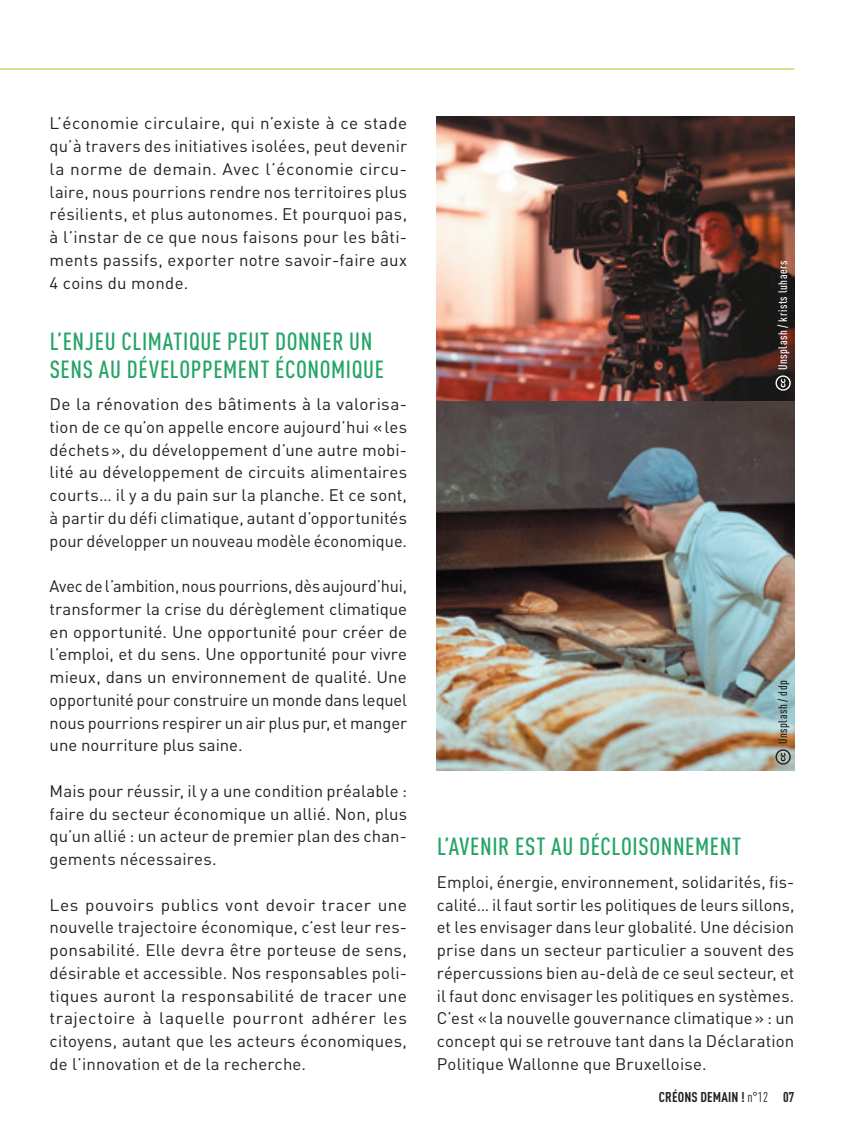
<style>
.page{position:relative;width:844px;height:1141px;background:#fff}
.page>*{position:absolute;margin:0;border:0;box-sizing:border-box;transform-origin:0 0}
.t1{font:500 condensed 24.5px/28px "DIN Pro";letter-spacing:.025em;color:#25a467}
.t2{font:16.62px/22.8px "DIN Pro";letter-spacing:.01em;color:#231f20;text-align:justify}
.t3{font:16.62px/22.8px "DIN Pro";letter-spacing:.01em;color:#231f20;text-align:justify;scale:1.04 1}
.t4{font:700 condensed 14px "DIN Pro";letter-spacing:.01em;color:#231f20}
.t5{font:500 condensed 12.25px "DIN Pro";letter-spacing:.04em;color:#fff}
.t6{font:500 condensed 12.25px "DIN Pro";letter-spacing:.04em;color:#231f20}
.s1{font-weight:400}
</style>
<div class="page">
<hr style="left:0;top:69px;width:794px;height:1px;background:#b6c726">
<img style="left:437px;top:117px;width:357px;height:653px">
<svg style="left:775px;top:375px;width:15px;height:16px"></svg>
<svg style="left:775px;top:749px;width:15px;height:16px"></svg>
<p class="t2" style="left:50px;top:110px;width:359px">L’économie circulaire, qui n’existe à ce stade qu’à travers des initiatives isolées, peut devenir la norme de demain. Avec l’économie circu&shy;laire, nous pourrions rendre nos territoires plus résilients, et plus autonomes. Et pourquoi pas, à l’instar de ce que nous faisons pour les bâti&shy;ments passifs, exporter notre savoir-faire aux 4 coins du monde.</p>
<h1 class="t1" style="left:50px;top:325px;width:335px">L’ENJEU CLIMATIQUE PEUT DONNER UN<br>SENS AU DÉVELOPPEMENT ÉCONOMIQUE</h1>
<p class="t3" style="left:50px;top:391px;width:345px">De la rénovation des bâtiments à la valorisa&shy;tion de ce qu’on appelle encore aujourd’hui «les déchets», du développement d’une autre mobi&shy;lité au développement de circuits alimentaires courts… il y a du pain sur la planche. Et ce sont, à partir du défi climatique, autant d’opportunités pour développer un nouveau modèle économique.</p>
<p class="t2" style="left:50px;top:573px;width:359px">Avec de l’ambition, nous pourrions, dès aujourd’hui, transformer la crise du dérèglement climatique en opportunité. Une opportunité pour créer de l’emploi, et du sens. Une opportunité pour vivre mieux, dans un environnement de qualité. Une opportunité pour construire un monde dans lequel nous pourrions respirer un air plus pur, et manger une nourriture plus saine.</p>
<p class="t2" style="left:50px;top:778px;width:359px">Mais pour réussir, il y a une condition préalable : faire du secteur économique un allié. Non, plus qu’un allié : un acteur de premier plan des chan&shy;gements nécessaires.</p>
<p class="t3" style="left:50px;top:892px;width:345px">Les pouvoirs publics vont devoir tracer une nouvelle trajectoire économique, c’est leur res&shy;ponsabilité. Elle devra être porteuse de sens, désirable et accessible. Nos responsables poli&shy;tiques auront la responsabilité de tracer une trajectoire à laquelle pourront adhérer les citoyens, autant que les acteurs économiques, de l’innovation et de la recherche.</p>
<p class="t5" style="left:773px;top:370px;width:111px;rotate:-90deg">Unsplash / krists luhaers</p>
<p class="t6" style="left:773px;top:744px;width:65px;rotate:-90deg">Unsplash / ddp</p>
<h1 class="t1" style="left:437px;top:830px;width:305px">L’AVENIR EST AU DÉCLOISONNEMENT</h1>
<p class="t2" style="left:437px;top:869px;width:359px">Emploi, énergie, environnement, solidarités, fis&shy;calité… il faut sortir les politiques de leurs sillons, et les envisager dans leur globalité. Une décision prise dans un secteur particulier a souvent des répercussions bien au-delà de ce seul secteur, et il faut donc envisager les politiques en systèmes.<br>C’est «la nouvelle gouvernance climatique» : un concept qui se retrouve tant dans la Déclaration Politique Wallonne que Bruxelloise.</p>
<p class="t4" style="left:658px;top:1086px;width:137px">CRÉONS DEMAIN ! <span class="s1">n°12</span> 07</p>
</div>
